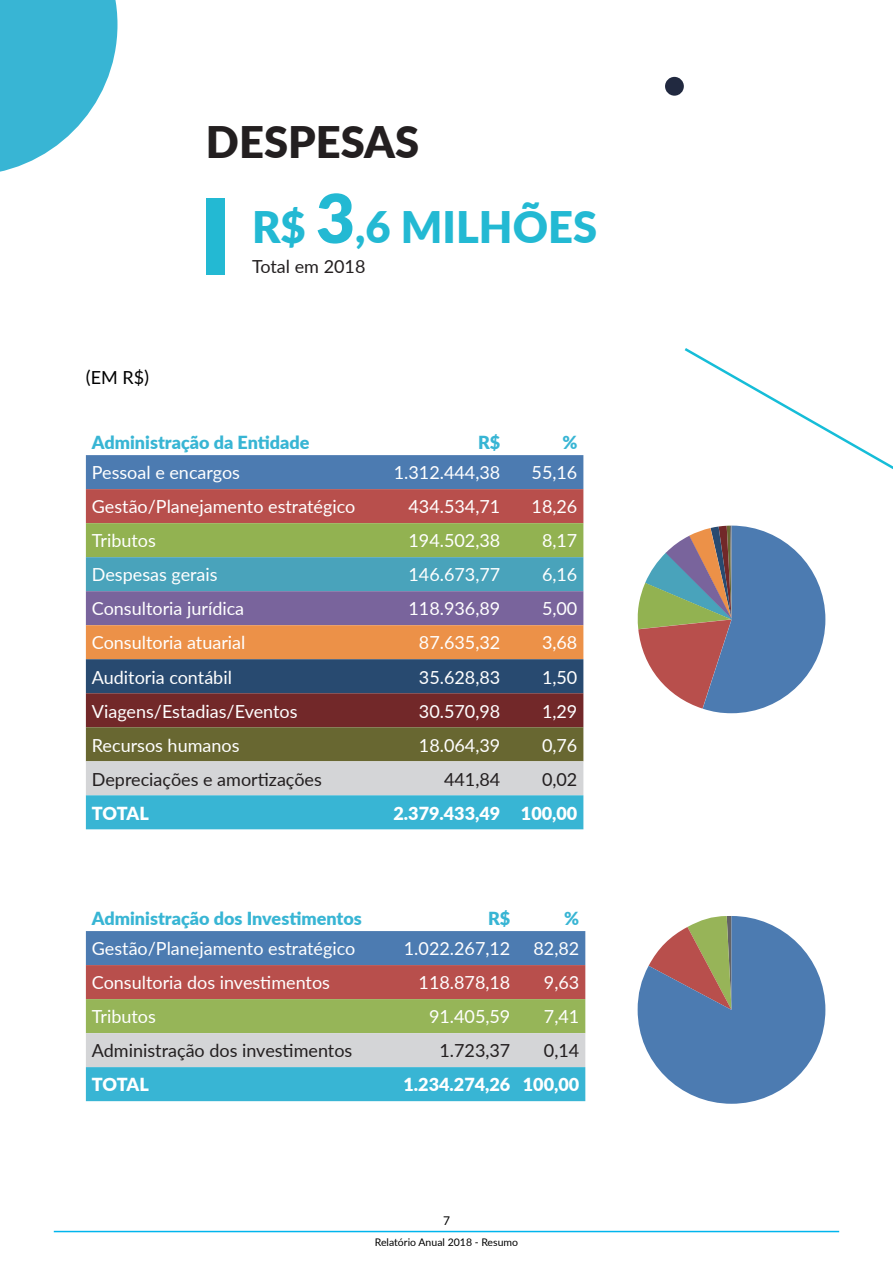
<style>
.page{position:relative;width:893px;height:1263px;background:#fff}
.page>*{position:absolute;margin:0;border:0;box-sizing:border-box;transform-origin:0 0}
.t1{font:900 43.5px "Lato";color:#23b9d3}
.t2{font:900 43.5px "Lato";color:#231f20}
.t3{font:18px "Lato";color:#fff}
.t4{font:18px "Lato";color:#231f20}
.t5{font:900 18px "Lato";color:#38b5d4}
.t6{font:900 18px "Lato";color:#fff}
.t7{font:18px "Lato";color:#000001}
.t8{font:12px "Lato";color:#000001}
.t9{font:10.5px "Lato";color:#000001}
.s1{font-size:67.5px}
</style>
<div class="page">
<hr style="left:54px;top:1231px;width:785px;height:1px;background:#00b5ed">
<svg style="left:0;top:0;width:117px;height:172px"></svg>
<svg style="left:86px;top:455px;width:497px;height:374px;background:#7c7f7d"></svg>
<svg style="left:86px;top:931px;width:499px;height:170px;background:#879b99"></svg>
<div style="left:206px;top:198px;width:19px;height:77px;background:#23b9d3"></div>
<svg style="left:637px;top:526px;width:188px;height:187px"></svg>
<svg style="left:638px;top:916px;width:187px;height:188px"></svg>
<svg style="left:685px;top:348px;width:208px;height:121px"></svg>
<div style="left:665px;top:77px;width:19px;height:19px;background:#212940;border-radius:50%"></div>
<p class="t7" style="left:86px;top:365px;width:65px">(EM R$)</p>
<p class="t2" style="left:206px;top:109px;width:215px">DESPESAS</p>
<p class="t1" style="left:252px;top:194px;width:347px">R$ <span class="s1">3</span>,6 MILHÕES</p>
<p class="t4" style="left:252px;top:254px;width:115px">Total em 2018</p>
<p class="t5" style="left:92px;top:429px;width:219px">Administração da Entidade</p>
<p class="t5" style="left:478px;top:429px;width:24px">R$</p>
<p class="t5" style="left:562px;top:429px;width:17px">%</p>
<p class="t3" style="left:92px;top:460px;width:150px">Pessoal e encargos</p>
<p class="t3" style="left:394px;top:460px;width:108px">1.312.444,38</p>
<p class="t3" style="left:532px;top:460px;width:47px">55,16</p>
<p class="t3" style="left:92px;top:494px;width:265px">Gestão/Planejamento estratégico</p>
<p class="t3" style="left:408px;top:494px;width:93px">434.534,71</p>
<p class="t3" style="left:532px;top:494px;width:47px">18,26</p>
<p class="t3" style="left:92px;top:528px;width:66px">Tributos</p>
<p class="t3" style="left:408px;top:528px;width:93px">194.502,38</p>
<p class="t3" style="left:542px;top:528px;width:37px">8,17</p>
<p class="t3" style="left:92px;top:562px;width:127px">Despesas gerais</p>
<p class="t3" style="left:408px;top:562px;width:93px">146.673,77</p>
<p class="t3" style="left:542px;top:562px;width:37px">6,16</p>
<p class="t3" style="left:92px;top:596px;width:154px">Consultoria jurídica</p>
<p class="t3" style="left:408px;top:596px;width:93px">118.936,89</p>
<p class="t3" style="left:542px;top:596px;width:37px">5,00</p>
<p class="t3" style="left:92px;top:630px;width:155px">Consultoria atuarial</p>
<p class="t3" style="left:419px;top:630px;width:83px">87.635,32</p>
<p class="t3" style="left:542px;top:630px;width:37px">3,68</p>
<p class="t3" style="left:92px;top:664px;width:142px">Auditoria contábil</p>
<p class="t3" style="left:419px;top:664px;width:83px">35.628,83</p>
<p class="t3" style="left:542px;top:664px;width:37px">1,50</p>
<p class="t3" style="left:92px;top:698px;width:207px">Viagens/Estadias/Eventos</p>
<p class="t3" style="left:419px;top:698px;width:83px">30.570,98</p>
<p class="t3" style="left:542px;top:698px;width:37px">1,29</p>
<p class="t3" style="left:92px;top:732px;width:149px">Recursos humanos</p>
<p class="t3" style="left:419px;top:732px;width:83px">18.064,39</p>
<p class="t3" style="left:542px;top:732px;width:37px">0,76</p>
<p class="t4" style="left:92px;top:766px;width:231px">Depreciações e amortizações</p>
<p class="t4" style="left:444px;top:766px;width:58px">441,84</p>
<p class="t4" style="left:542px;top:766px;width:37px">0,02</p>
<p class="t6" style="left:92px;top:799px;width:58px">TOTAL</p>
<p class="t6" style="left:393px;top:799px;width:108px">2.379.433,49</p>
<p class="t6" style="left:521px;top:799px;width:58px">100,00</p>
<p class="t5" style="left:92px;top:905px;width:271px">Administração dos Investimentos</p>
<p class="t5" style="left:488px;top:905px;width:24px">R$</p>
<p class="t5" style="left:564px;top:905px;width:17px">%</p>
<p class="t3" style="left:92px;top:936px;width:265px">Gestão/Planejamento estratégico</p>
<p class="t3" style="left:404px;top:936px;width:108px">1.022.267,12</p>
<p class="t3" style="left:533px;top:936px;width:47px">82,82</p>
<p class="t3" style="left:92px;top:970px;width:240px">Consultoria dos investimentos</p>
<p class="t3" style="left:419px;top:970px;width:93px">118.878,18</p>
<p class="t3" style="left:544px;top:970px;width:37px">9,63</p>
<p class="t3" style="left:92px;top:1004px;width:66px">Tributos</p>
<p class="t3" style="left:429px;top:1004px;width:83px">91.405,59</p>
<p class="t3" style="left:544px;top:1004px;width:37px">7,41</p>
<p class="t4" style="left:92px;top:1038px;width:262px">Administração dos investimentos</p>
<p class="t4" style="left:439px;top:1038px;width:72px">1.723,37</p>
<p class="t4" style="left:544px;top:1038px;width:37px">0,14</p>
<p class="t6" style="left:92px;top:1071px;width:58px">TOTAL</p>
<p class="t6" style="left:403px;top:1071px;width:108px">1.234.274,26</p>
<p class="t6" style="left:523px;top:1071px;width:58px">100,00</p>
<p class="t8" style="left:443px;top:1212px;width:8px">7</p>
<p class="t9" style="left:375px;top:1235px;width:145px">Relatório Anual 2018 - Resumo</p>
</div>
